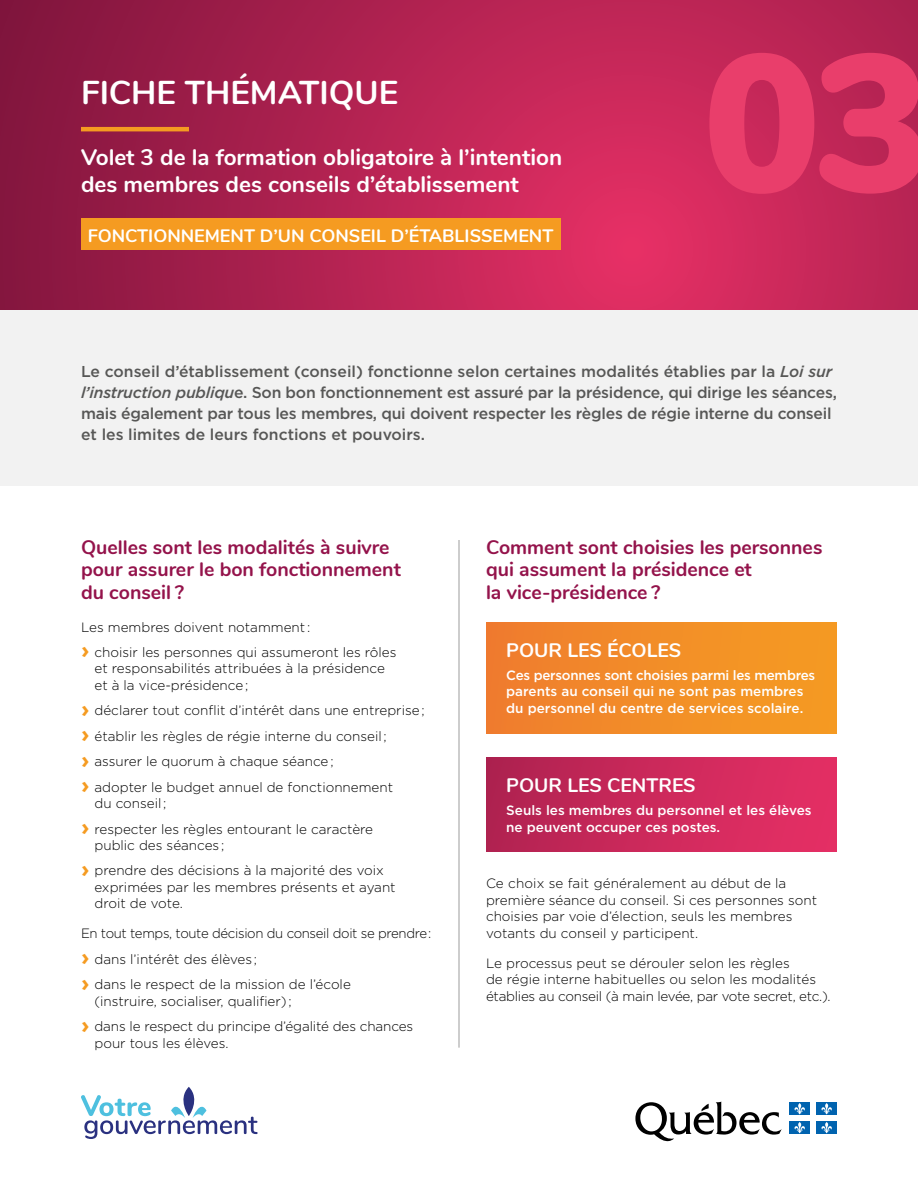
<style>
.page{position:relative;width:918px;height:1188px;background:#fff}
.page>*{position:absolute;margin:0;border:0;box-sizing:border-box;transform-origin:0 0}
.t1{font:900 195px "Nunito";color:#e93e6b}
.t2{font:700 33px "Nunito";color:#fff}
.t3{font:700 22.5px/27px "Nunito";color:#fff}
.t4{font:700 19.5px/22.5px "Nunito";color:#94134b}
.t5{font:700 19.5px "Nunito";color:#fff}
.t6{font:700 18px "Nunito";color:#fff}
.t7{font:500 15.75px/21px "Gotham";letter-spacing:-.015em;color:#575756}
.t8{font:300 13.5px/16.5px "Gotham";color:#000}
.t9{font:500 13.5px/16.5px "Gotham";color:#fff}
.t10{font:300 13.5px "Gotham";letter-spacing:-.025em;color:#000}
.s1{font-style:italic}
.s2{font-weight:700;font-size:22.5px;color:#f59b21}
</style>
<div class="page">
<svg style="left:0;top:0;width:918px;height:310px;background:#b52352"></svg>
<img style="left:82px;top:1087px;width:175px;height:52px">
<img style="left:635px;top:1101px;width:202px;height:41px">
<hr style="left:81px;top:127px;width:108px;height:4px;background:#f59b21">
<div style="left:81px;top:218px;width:479px;height:32px;background:#f59b21"></div>
<div style="left:0;top:310px;width:918px;height:176px;background:#f2f2f2"></div>
<hr style="left:459px;top:540px;width:1px;height:508px;background:#9d9d9c">
<div style="left:486px;top:622px;width:351px;height:111px;background:linear-gradient(to right,#ef7d2e,#f59d22)"></div>
<div style="left:486px;top:758px;width:351px;height:94px;background:linear-gradient(to right,#b12251,#e73066)"></div>
<h1 class="t2" style="left:81px;top:69px;width:319px">FICHE THÉMATIQUE</h1>
<p class="t3" style="left:81px;top:143px;width:483px">Volet 3 de la formation obligatoire à l’intention des membres des conseils d’établissement</p>
<h1 class="t6" style="left:88px;top:223px;width:467px">FONCTIONNEMENT D’UN CONSEIL D’ÉTABLISSEMENT</h1>
<h1 class="t1" style="left:703px;top:-20px;width:230px">03</h1>
<p class="t7" style="left:81px;top:361px;width:757px">Le conseil d’établissement (conseil) fonctionne selon certaines modalités établies par la <span class="s1">Loi sur l’instruction publiqu</span>e. Son bon fonctionnement est assuré par la présidence, qui dirige les séances, mais également par tous les membres, qui doivent respecter les règles de régie interne du conseil et les limites de leurs fonctions et pouvoirs.</p>
<h2 class="t4" style="left:81px;top:535px;width:321px">Quelles sont les modalités à suivre pour assurer le bon fonctionnement du conseil ?</h2>
<p class="t8" style="left:81px;top:618px;width:231px">Les membres doivent notamment :</p>
<p class="t8" style="left:94px;top:644px;width:303px;text-indent:-14px"><span class="s2">›</span> choisir les personnes qui assumeront les rôles et responsabilités attribuées à la présidence et à la vice-présidence ;</p>
<p class="t8" style="left:81px;top:702px;width:345px"><span class="s2">›</span> déclarer tout conflit d’intérêt dans une entreprise ;</p>
<p class="t8" style="left:81px;top:727px;width:307px"><span class="s2">›</span> établir les règles de régie interne du conseil ;</p>
<p class="t8" style="left:81px;top:753px;width:254px"><span class="s2">›</span> assurer le quorum à chaque séance ;</p>
<p class="t8" style="left:94px;top:778px;width:300px;text-indent:-14px"><span class="s2">›</span> adopter le budget annuel de fonctionnement du conseil ;</p>
<p class="t8" style="left:94px;top:820px;width:280px;text-indent:-14px"><span class="s2">›</span> respecter les règles entourant le caractère public des séances ;</p>
<p class="t8" style="left:94px;top:862px;width:303px;text-indent:-14px"><span class="s2">›</span> prendre des décisions à la majorité des voix exprimées par les membres présents et ayant droit de vote.</p>
<p class="t10" style="left:81px;top:925px;width:352px">En tout temps, toute décision du conseil doit se prendre :</p>
<p class="t8" style="left:81px;top:950px;width:178px"><span class="s2">›</span> dans l’intérêt des élèves ;</p>
<p class="t8" style="left:94px;top:976px;width:258px;text-indent:-14px"><span class="s2">›</span> dans le respect de la mission de l’école (instruire, socialiser, qualifier) ;</p>
<p class="t8" style="left:94px;top:1018px;width:320px;text-indent:-14px"><span class="s2">›</span> dans le respect du principe d’égalité des chances pour tous les élèves.</p>
<h2 class="t4" style="left:486px;top:535px;width:338px">Comment sont choisies les personnes qui assument la présidence et<br>la vice-présidence ?</h2>
<h2 class="t5" style="left:506px;top:635px;width:177px">POUR LES ÉCOLES</h2>
<p class="t9" style="left:506px;top:667px;width:310px">Ces personnes sont choisies parmi les membres parents au conseil qui ne sont pas membres du personnel du centre de services scolaire.</p>
<h2 class="t5" style="left:506px;top:771px;width:191px">POUR LES CENTRES</h2>
<p class="t9" style="left:506px;top:802px;width:307px">Seuls les membres du personnel et les élèves ne peuvent occuper ces postes.</p>
<p class="t8" style="left:486px;top:875px;width:333px">Ce choix se fait généralement au début de la première séance du conseil. Si ces personnes sont choisies par voie d’élection, seuls les membres votants du conseil y participent.</p>
<p class="t8" style="left:486px;top:954px;width:346px">Le processus peut se dérouler selon les règles<br>de régie interne habituelles ou selon les modalités établies au conseil (à main levée, par vote secret, etc.).</p>
</div>
